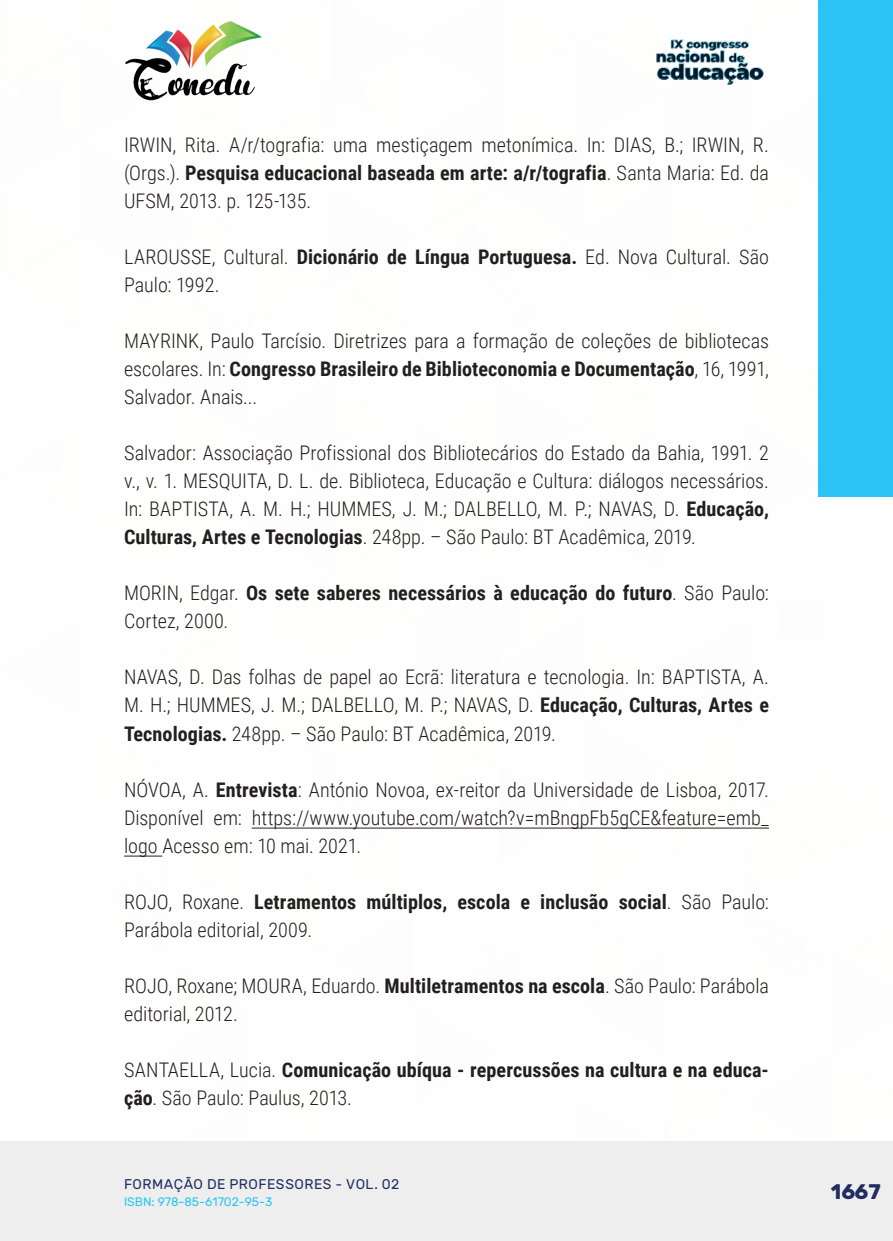
<style>
.page{position:relative;width:893px;height:1241px;background:#fff}
.page>*{position:absolute;margin:0;border:0;box-sizing:border-box;transform-origin:0 0}
.t1{font:700 21px "Rubik";color:#202d5e}
._17_REFERENCIAS{font:300 20.12px/28px "Roboto Condensed";color:#231f20;text-align:justify}
._17_REFERENCIAS-2{font:700 20.12px/28px "Roboto Condensed";letter-spacing:.005em;color:#231f20}
.t2{font:14px "Rubik";letter-spacing:.035em;color:#202d5e}
.t3{font:12.25px "Rubik";color:#29c4f3}
.s1{font-weight:700}
.s2{font-weight:300}
</style>
<div class="page">
<div style="left:0;top:1141px;width:893px;height:99px;background:#eeeeef"></div>
<div style="left:819px;top:0;width:74px;height:496px;background:#29c4f3"></div>
<img style="left:125px;top:20px;width:137px;height:81px">
<img style="left:656px;top:39px;width:108px;height:46px">
<hr style="left:252px;top:827px;width:517px;height:1px;background:#231f20">
<hr style="left:124px;top:855px;width:38px;height:1px;background:#231f20">
<p class="_17_REFERENCIAS" style="left:124px;top:130px;width:646px">IRWIN, Rita. A/r/tografia: uma mestiçagem metonímica. In: DIAS, B.; IRWIN, R. (Orgs.). <span class="s1">Pesquisa educacional baseada em arte: a/r/tografia</span>. Santa Maria: Ed. da UFSM, 2013. p. 125-135.</p>
<p class="_17_REFERENCIAS" style="left:124px;top:242px;width:646px">LAROUSSE, Cultural. <span class="s1">Dicionário de Língua Portuguesa.</span> Ed. Nova Cultural. São<br>Paulo: 1992.</p>
<p class="_17_REFERENCIAS" style="left:124px;top:326px;width:646px">MAYRINK, Paulo Tarcísio. Diretrizes para a formação de coleções de bibliotecas escolares. In: <span class="s1">Congresso Brasileiro de Biblioteconomia e Documentação</span>, 16, 1991, Salvador. Anais...</p>
<p class="_17_REFERENCIAS" style="left:124px;top:438px;width:646px">Salvador: Associação Profissional dos Bibliotecários do Estado da Bahia, 1991. 2 v., v. 1. MESQUITA, D. L. de. Biblioteca, Educação e Cultura: diálogos necessários.<br>In: BAPTISTA, A. M. H.; HUMMES, J. M.; DALBELLO, M. P.; NAVAS, D. <span class="s1">Educação, Culturas, Artes e Tecnologias</span>. 248pp. – São Paulo: BT Acadêmica, 2019.</p>
<p class="_17_REFERENCIAS-2" style="left:124px;top:578px;width:646px"><span class="s2">MORIN, Edgar.</span> Os sete saberes necessários à educação do futuro<span class="s2">. São Paulo:<br>Cortez, 2000.</span></p>
<p class="_17_REFERENCIAS" style="left:124px;top:662px;width:646px">NAVAS, D. Das folhas de papel ao Ecrã: literatura e tecnologia. In: BAPTISTA, A.<br>M. H.; HUMMES, J. M.; DALBELLO, M. P.; NAVAS, D. <span class="s1">Educação, Culturas, Artes e Tecnologias.</span> 248pp. – São Paulo: BT Acadêmica, 2019.</p>
<p class="_17_REFERENCIAS" style="left:124px;top:774px;width:646px">NÓVOA, A. <span class="s1">Entrevista</span>: António Novoa, ex-reitor da Universidade de Lisboa, 2017.<br>Disponível em: https://www.youtube.com/watch?v=mBngpFb5gCE&amp;feature=emb_ logo Acesso em: 10 mai. 2021.</p>
<p class="_17_REFERENCIAS" style="left:124px;top:886px;width:646px">ROJO, Roxane. <span class="s1">Letramentos múltiplos, escola e inclusão social</span>. São Paulo:<br>Parábola editorial, 2009.</p>
<p class="_17_REFERENCIAS" style="left:124px;top:970px;width:646px">ROJO, Roxane; MOURA, Eduardo. <span class="s1">Multiletramentos na escola</span>. São Paulo: Parábola editorial, 2012.</p>
<p class="_17_REFERENCIAS-2" style="left:124px;top:1054px;width:646px"><span class="s2">SANTAELLA, Lucia.</span> Comunicação ubíqua - repercussões na cultura e na educa&shy;ção<span class="s2">. São Paulo: Paulus, 2013.</span></p>
<p class="t2" style="left:124px;top:1175px;width:277px">FORMAÇÃO DE PROFESSORES - VOL. 02</p>
<p class="t3" style="left:124px;top:1194px;width:150px">ISBN: 978-85-61702-95-3</p>
<p class="t1" style="left:831px;top:1179px;width:52px">1667</p>
</div>
